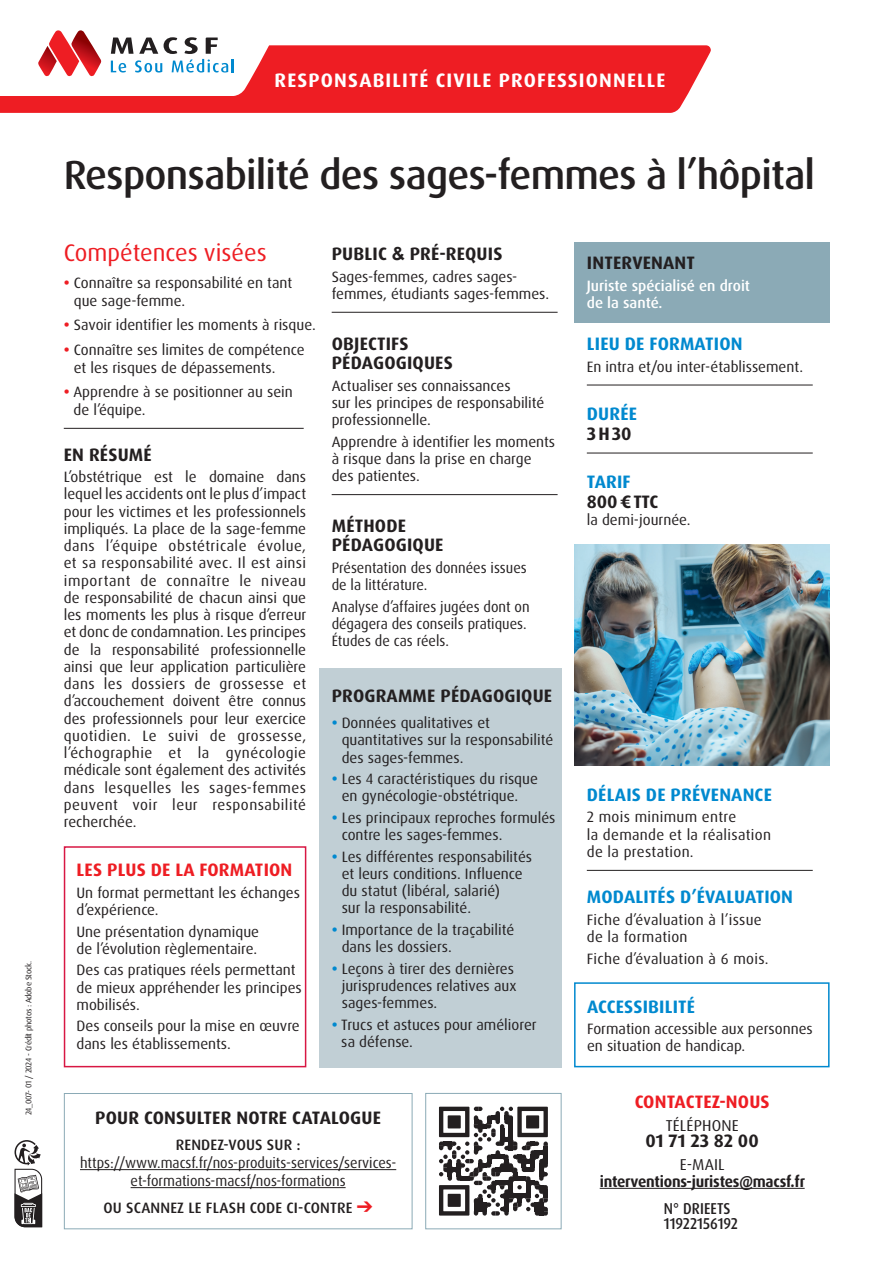
<style>
.page{position:relative;width:893px;height:1263px;background:#fff}
.page>*{position:absolute;margin:0;border:0;box-sizing:border-box;transform-origin:0 0}
.t1{font:500 40.5px "Dax OT";letter-spacing:-.02em;color:#231f20}
.t2{font:24px "Dax OT";color:#ee1d23}
.t3{font:700 19.5px "Dax OT";letter-spacing:.06em;color:#fff}
.t4{font:700 18px/19.5px "Dax OT";letter-spacing:.01em;color:#231f20}
.t5{font:700 18px "Dax OT";letter-spacing:.01em;color:#0089cf}
.t6{font:700 18px "Dax OT";letter-spacing:.01em;color:#ee1d23}
.t7{font:700 15.75px "Dax OT";letter-spacing:-.015em;color:#231f20;scale:.95 1}
.t8{font:500 15.75px/15px "Dax OT";color:#231f20;scale:.9 1}
.t9{font:15.75px "Dax OT";letter-spacing:.01em;color:#231f20}
.t10{font:15px/17.2px "Dax OT";color:#231f20}
.t11{font:15px/17.2px "Dax OT";color:#231f20;scale:.95 1}
.t12{font:15px/17.2px "Dax OT";letter-spacing:.02em;color:#231f20}
.t13{font:500 15px "Dax OT";letter-spacing:.01em;color:#231f20}
.t14{font:500 15px/17.2px "Dax OT";color:#fff}
.t15{font:8.25px "Dax OT";letter-spacing:-.03em;color:#231f20}
.s1{font-weight:700;color:#ee1d23}
.s2{font-family:"Arial"}
.s3{font-weight:700;color:#0089cf}
.s4{color:#ee1d23}
</style>
<div class="page">
<div style="left:0;top:45px;width:711px;height:68px;background:#ee1d23"></div>
<svg style="left:0;top:30px;width:282px;height:66px"></svg>
<div style="left:319px;top:668px;width:242px;height:399px;background:#c1cfd5"></div>
<hr style="left:332px;top:312px;width:226px;height:1px;background:#231f20">
<hr style="left:332px;top:494px;width:226px;height:1px;background:#231f20">
<hr style="left:600px;top:1188px;width:205px;height:1px;background:#231f20">
<img style="left:574px;top:544px;width:255px;height:221px">
<div style="left:574px;top:242px;width:256px;height:81px;background:#8baab6"></div>
<div style="left:574px;top:982px;width:256px;height:85px;border:2px solid #0089cf"></div>
<hr style="left:587px;top:385px;width:226px;height:1px;background:#231f20">
<hr style="left:587px;top:453px;width:226px;height:1px;background:#231f20">
<hr style="left:587px;top:870px;width:226px;height:1px;background:#231f20">
<hr style="left:64px;top:428px;width:240px;height:1px;background:#231f20">
<div style="left:64px;top:846px;width:242px;height:221px;border:2px solid #d81743"></div>
<div style="left:64px;top:1093px;width:348px;height:136px;border:1px solid #8baab6"></div>
<svg style="left:439px;top:1107px;width:109px;height:108px"></svg>
<div style="left:425px;top:1093px;width:136px;height:136px;border:1px solid #8baab6"></div>
<hr style="left:80px;top:1169px;width:316px;height:1px;background:#231f20">
<hr style="left:131px;top:1187px;width:215px;height:1px;background:#231f20">
<svg style="left:14px;top:1140px;width:29px;height:88px"></svg>
<p class="t15" style="left:24px;top:1115px;width:156px;rotate:-90deg">24_007- 01 / 2024 - Crédit photos : Adobe Stock.</p>
<h3 class="t3" style="left:275px;top:67px;width:392px">RESPONSABILITÉ CIVILE PROFESSIONNELLE</h3>
<h1 class="t1" style="left:64px;top:149px;width:753px">Responsabilité des sages-femmes à l’hôpital</h1>
<h2 class="t2" style="left:64px;top:238px;width:204px">Compétences visées</h2>
<p class="t10" style="left:74px;top:274px;width:220px;line-height:18px;text-indent:-10px"><span class="s1">•</span> Connaître sa responsabilité en tant que sage-femme.</p>
<p class="t10" style="left:64px;top:316px;width:253px"><span class="s1">•</span> Savoir identifier les moments à risque.</p>
<p class="t10" style="left:74px;top:340px;width:232px;line-height:18px;text-indent:-10px"><span class="s1">•</span> Connaître ses limites de compétence et les risques de dépassements.</p>
<p class="t10" style="left:73px;top:383px;width:221px;line-height:18px;text-indent:-10px"><span class="s1">•</span> Apprendre à se positionner au sein de l’équipe.</p>
<p class="t4" style="left:64px;top:445px;width:89px">EN RÉSUMÉ</p>
<p class="t10" style="left:64px;top:468px;width:244px;text-align:justify">L’obstétrique est le domaine dans lequel les accidents ont le plus d’impact pour les victimes et les professionnels impliqués. La place de la sage-femme dans l’équipe obstétricale évolue, et sa responsabilité avec. Il est ainsi important de connaître le niveau de responsabilité de chacun ainsi que les moments les plus à risque d’erreur et donc de condamnation. Les principes de la responsabilité professionnelle ainsi que leur application particulière dans les dossiers de grossesse et d’accouchement doivent être connus des professionnels pour leur exercice quotidien. Le suivi de grossesse, l’échographie et la gynécologie médicale sont également des activités dans lesquelles les sages-femmes peuvent voir leur responsabilité recherchée.</p>
<p class="t6" style="left:77px;top:859px;width:217px">LES PLUS DE LA FORMATION</p>
<p class="t10" style="left:77px;top:884px;width:225px">Un format permettant les échanges d’expérience.</p>
<p class="t10" style="left:77px;top:923px;width:184px">Une présentation dynamique de l’évolution règlementaire.</p>
<p class="t10" style="left:77px;top:962px;width:227px">Des cas pratiques réels permettant de mieux appréhender les principes mobilisés.</p>
<p class="t10" style="left:77px;top:1018px;width:225px">Des conseils pour la mise en œuvre dans les établissements.</p>
<p class="t4" style="left:332px;top:244px;width:172px">PUBLIC <span class="s2">&amp;</span> PRÉ-REQUIS</p>
<p class="t10" style="left:332px;top:268px;width:219px">Sages-femmes, cadres sages&shy;femmes, étudiants sages-femmes.</p>
<p class="t4" style="left:332px;top:334px;width:123px">OBJECTIFS<br>PÉDAGOGIQUES</p>
<p class="t10" style="left:332px;top:377px;width:214px">Actualiser ses connaissances<br>sur les principes de responsabilité professionnelle.</p>
<p class="t10" style="left:332px;top:433px;width:225px">Apprendre à identifier les moments à risque dans la prise en charge des patientes.</p>
<p class="t4" style="left:332px;top:516px;width:113px">MÉTHODE<br>PÉDAGOGIQUE</p>
<p class="t11" style="left:332px;top:559px;width:207px">Présentation des données issues de la littérature.</p>
<p class="t11" style="left:332px;top:598px;width:210px">Analyse d’affaires jugées dont on dégagera des conseils pratiques.<br>Études de cas réels.</p>
<p class="t4" style="left:332px;top:686px;width:222px">PROGRAMME PÉDAGOGIQUE</p>
<p class="t10" style="left:342px;top:714px;width:213px;text-indent:-10px"><span class="s3">•</span> Données qualitatives et quantitatives sur la responsabilité des sages-femmes.</p>
<p class="t10" style="left:342px;top:770px;width:198px;text-indent:-10px"><span class="s3">•</span> Les 4 caractéristiques du risque en gynécologie-obstétrique.</p>
<p class="t10" style="left:342px;top:809px;width:215px;text-indent:-10px"><span class="s3">•</span> Les principaux reproches formulés contre les sages-femmes.</p>
<p class="t10" style="left:342px;top:848px;width:192px;text-indent:-10px"><span class="s3">•</span> Les différentes responsabilités et leurs conditions. Influence du statut (libéral, salarié)<br>sur la responsabilité.</p>
<p class="t10" style="left:342px;top:921px;width:174px;text-indent:-10px"><span class="s3">•</span> Importance de la traçabilité dans les dossiers.</p>
<p class="t10" style="left:342px;top:960px;width:176px;text-indent:-10px"><span class="s3">•</span> Leçons à tirer des dernières jurisprudences relatives aux sages-femmes.</p>
<p class="t10" style="left:341px;top:1016px;width:197px;text-indent:-10px"><span class="s3">•</span> Trucs et astuces pour améliorer sa défense.</p>
<p class="t4" style="left:95px;top:1108px;width:287px">POUR CONSULTER NOTRE CATALOGUE</p>
<p class="t13" style="left:176px;top:1135px;width:126px">RENDEZ-VOUS SUR :</p>
<p class="t11" style="left:80px;top:1154px;width:334px;line-height:18px;text-align:center">https://www.macsf.fr/nos-produits-services/services&shy;et-formations-macsf/nos-formations</p>
<p class="t13" style="left:103px;top:1198px;width:271px">OU SCANNEZ LE FLASH CODE CI-CONTRE <span class="s4">➔</span></p>
<p class="t4" style="left:587px;top:253px;width:110px">INTERVENANT</p>
<p class="t14" style="left:587px;top:277px;width:165px">Juriste spécialisé en droit de la santé.</p>
<p class="t5" style="left:587px;top:332px;width:157px">LIEU DE FORMATION</p>
<p class="t10" style="left:587px;top:358px;width:218px">En intra et/ou inter-établissement.</p>
<p class="t5" style="left:587px;top:403px;width:52px">DURÉE</p>
<p class="t4" style="left:587px;top:424px;width:46px">3H30</p>
<p class="t5" style="left:587px;top:471px;width:45px">TARIF</p>
<p class="t4" style="left:587px;top:492px;width:73px">800€TTC</p>
<p class="t10" style="left:587px;top:511px;width:105px">la demi-journée.</p>
<p class="t5" style="left:587px;top:783px;width:187px">DÉLAIS DE PRÉVENANCE</p>
<p class="t12" style="left:587px;top:809px;width:186px">2 mois minimum entre<br>la demande et la réalisation de la prestation.</p>
<p class="t5" style="left:587px;top:885px;width:208px">MODALITÉS D’ÉVALUATION</p>
<p class="t12" style="left:587px;top:911px;width:176px">Fiche d’évaluation à l’issue de la formation</p>
<p class="t12" style="left:587px;top:950px;width:183px">Fiche d’évaluation à 6 mois.</p>
<p class="t5" style="left:587px;top:995px;width:110px">ACCESSIBILITÉ</p>
<p class="t10" style="left:587px;top:1020px;width:227px">Formation accessible aux personnes en situation de handicap.</p>
<p class="t6" style="left:635px;top:1090px;width:136px">CONTACTEZ-NOUS</p>
<p class="t9" style="left:666px;top:1115px;width:75px">TÉLÉPHONE</p>
<p class="t4" style="left:646px;top:1131px;width:115px">01 71 23 82 00</p>
<p class="t9" style="left:680px;top:1155px;width:47px">E-MAIL</p>
<p class="t7" style="left:600px;top:1171px;width:218px">interventions-juristes@macsf.fr</p>
<p class="t8" style="left:664px;top:1201px;width:84px">N° DRIEETS<br>11922156192</p>
</div>
